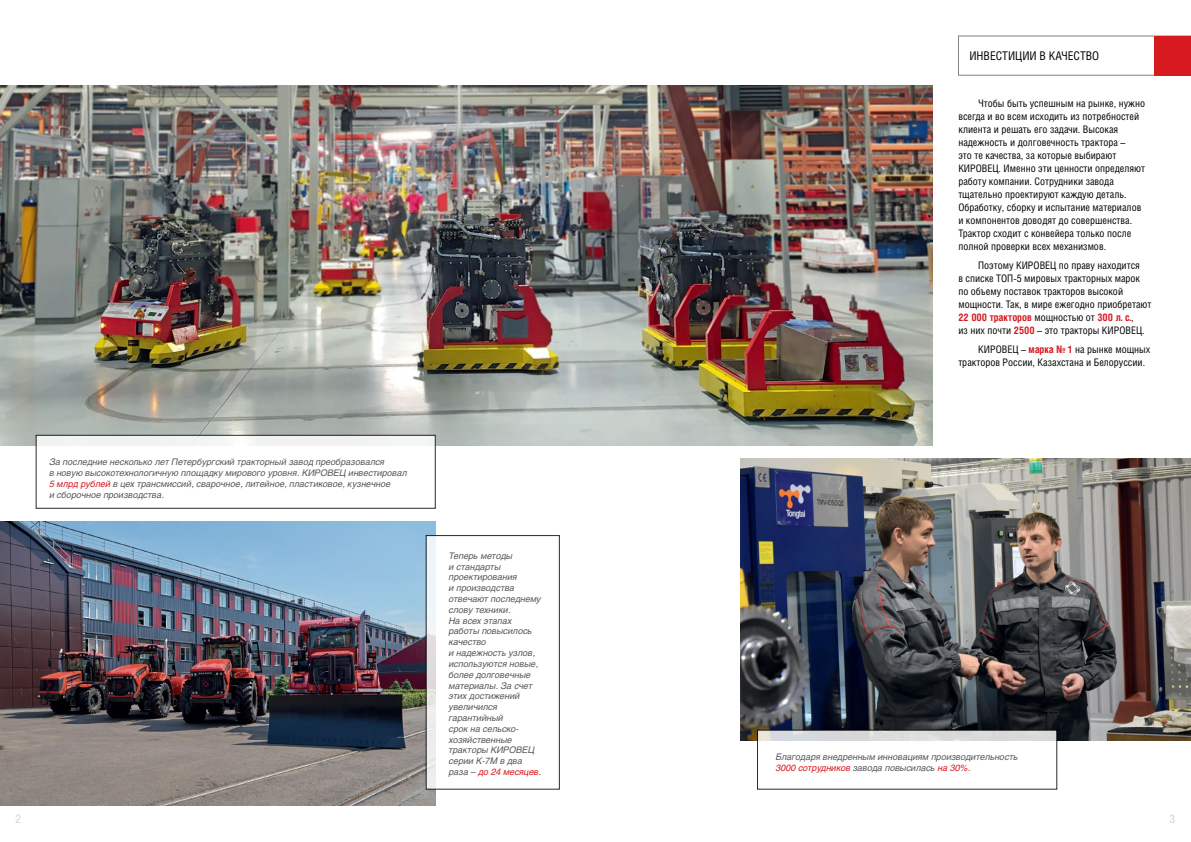
<style>
.page{position:relative;width:1191px;height:842px;background:#fff}
.page>*{position:absolute;margin:0;border:0;box-sizing:border-box;transform-origin:0 0}
.t1{font:12px "Helios Cond";color:#000}
.t2{font:12px "Helios Cond";color:#d1d3d4}
.t3{font:10.4px/13px "Helios Cond";color:#000}
.t4{font:italic 9px/10.8px "Helios C";color:#58595b}
.s1{color:#d71920}
.s2{font-weight:700;color:#d71920}
</style>
<div class="page">
<img style="left:0;top:521px;width:435px;height:285px">
<img style="left:740px;top:458px;width:451px;height:282px">
<img style="left:0;top:85px;width:933px;height:360px">
<div style="left:426px;top:536px;width:133px;height:253px;background:#fff"></div>
<div style="left:36px;top:435px;width:399px;height:73px;background:#fff"></div>
<svg style="left:759px;top:732px;width:296px;height:9px;background:#d9dadc"></svg>
<svg style="left:958px;top:36px;width:197px;height:39px"></svg>
<div style="left:1155px;top:36px;width:36px;height:39px;background:#d71920"></div>
<p class="t4" style="left:49px;top:457px;width:359px">За последние несколько лет Петербургский тракторный завод преобразовался<br>в новую высокотехнологичную площадку мирового уровня. КИРОВЕЦ инвестировал <span class="s1">5 млрд рублей</span> в цех трансмиссий, сварочное, литейное, пластиковое, кузнечное<br>и сборочное производства.</p>
<p class="t4" style="left:449px;top:550px;width:94px">Теперь методы<br>и стандарты проектирования<br>и производства отвечают последнему слову техники.<br>На всех этапах работы повысилось качество<br>и надежность узлов, используются новые, более долговечные материалы. За счет этих достижений увеличился гарантийный<br>срок на сельско&shy;хозяйственные тракторы КИРОВЕЦ серии К-7М в два раза – <span class="s1">до 24 месяцев.</span></p>
<p class="t1" style="left:969px;top:48px;width:131px">ИНВЕСТИЦИИ В КАЧЕСТВО</p>
<p class="t3" style="left:958px;top:97px;width:188px;text-indent:20px">Чтобы быть успешным на рынке, нужно всегда и во всем исходить из потребностей клиента и решать его задачи. Высокая надежность и долговечность трактора –<br>это те качества, за которые выбирают КИРОВЕЦ. Именно эти ценности определяют работу компании. Сотрудники завода тщательно проектируют каждую деталь.<br>Обработку, сборку и испытание материалов и компонентов доводят до совершенства.<br>Трактор сходит с конвейера только после полной проверки всех механизмов.</p>
<p class="t3" style="left:958px;top:259px;width:195px;text-indent:20px">Поэтому КИРОВЕЦ по праву находится<br>в списке ТОП-5 мировых тракторных марок по объему поставок тракторов высокой мощности. Так, в мире ежегодно приобретают <span class="s2">22 000 тракторов</span> мощностью от <span class="s2">300 л. с.</span>,<br>из них почти <span class="s2">2500</span> – это тракторы КИРОВЕЦ.</p>
<p class="t3" style="left:958px;top:342px;width:193px;text-indent:20px">КИРОВЕЦ – <span class="s2">марка № 1</span> на рынке мощных тракторов России, Казахстана и Белоруссии.</p>
<p class="t4" style="left:776px;top:752px;width:244px">Благодаря внедренным инновациям производительность<br><span class="s1">3000 сотрудников</span> завода повысилась <span class="s1">на 30%.</span></p>
<p class="t2" style="left:16px;top:812px;width:7px">2</p>
<p class="t2" style="left:1169px;top:812px;width:7px">3</p>
</div>
